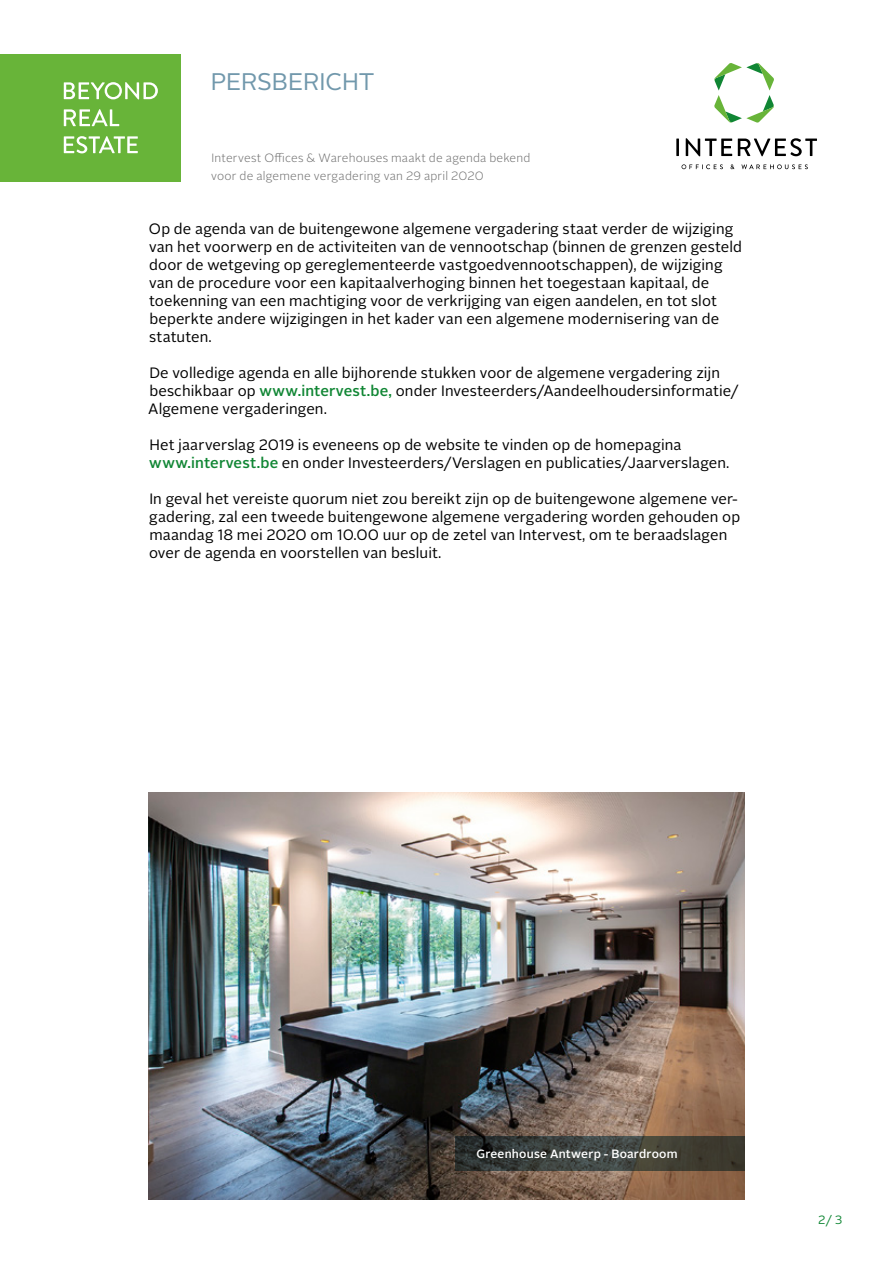
<style>
.page{position:relative;width:893px;height:1263px;background:#fff}
.page>*{position:absolute;margin:0;border:0;box-sizing:border-box;transform-origin:0 0}
.t1{font:24px "Alright Sans";letter-spacing:-.01em;color:#7198ac}
.body{font:15px/18px "Alright Sans";letter-spacing:.005em;color:#000}
.body_-_3_6{font:300 12px/18px "Alright Sans";letter-spacing:.015em;color:#6e6e6e}
.white_text_bijschrif{font:500 12px "Alright Sans";letter-spacing:.015em;color:#fff}
.t2{font:12px "Alright Sans";color:#108634}
.s1{font-weight:500;color:#108634}
</style>
<div class="page">
<div style="left:0;top:54px;width:181px;height:128px;background:#68b439"></div>
<svg style="left:64px;top:136px;width:74px;height:17px"></svg>
<svg style="left:64px;top:109px;width:55px;height:17px"></svg>
<svg style="left:64px;top:82px;width:94px;height:17px"></svg>
<hr style="left:676px;top:139px;width:3px;height:17px;background:#000">
<svg style="left:686px;top:138px;width:46px;height:18px"></svg>
<svg style="left:738px;top:138px;width:79px;height:18px"></svg>
<svg style="left:681px;top:164px;width:42px;height:5px"></svg>
<svg style="left:730px;top:164px;width:4px;height:5px"></svg>
<svg style="left:741px;top:164px;width:67px;height:5px"></svg>
<svg style="left:714px;top:63px;width:60px;height:60px"></svg>
<img style="left:149px;top:792px;width:595px;height:407px">
<svg style="left:455px;top:1136px;width:289px;height:34px;background:#3a3d37"></svg>
<h1 class="t1" style="left:211px;top:65px;width:165px">PERSBERICHT</h1>
<p class="body_-_3_6" style="left:211px;top:149px;width:321px">Intervest Offices &amp; Warehouses maakt de agenda bekend voor de algemene vergadering van 29 april 2020</p>
<p class="body" style="left:149px;top:220px;width:595px">Op de agenda van de buitengewone algemene vergadering staat verder de wijziging van het voorwerp en de activiteiten van de vennootschap (binnen de grenzen gesteld door de wetgeving op gereglementeerde vastgoedvennootschappen), de wijziging van de procedure voor een kapitaalverhoging binnen het toegestaan kapitaal, de toekenning van een machtiging voor de verkrijging van eigen aandelen, en tot slot beperkte andere wijzigingen in het kader van een algemene modernisering van de statuten.</p>
<p class="body" style="left:148px;top:364px;width:592px">De volledige agenda en alle bijhorende stukken voor de algemene vergadering zijn beschikbaar op <span class="s1">www.intervest.be,</span> onder Investeerders/Aandeelhoudersinformatie/<br>Algemene vergaderingen.</p>
<p class="body" style="left:149px;top:436px;width:582px">Het jaarverslag 2019 is eveneens op de website te vinden op de homepagina <span class="s1">www.intervest.be</span> en onder Investeerders/Verslagen en publicaties/Jaarverslagen.</p>
<p class="body" style="left:149px;top:490px;width:593px">In geval het vereiste quorum niet zou bereikt zijn op de buitengewone algemene ver&shy;gadering, zal een tweede buitengewone algemene vergadering worden gehouden op maandag 18 mei 2020 om 10.00 uur op de zetel van Intervest, om te beraadslagen over de agenda en voorstellen van besluit.</p>
<p class="white_text_bijschrif" style="left:476px;top:1145px;width:203px">Greenhouse Antwerp - Boardroom</p>
<p class="t2" style="left:818px;top:1212px;width:26px">2/ 3</p>
</div>
